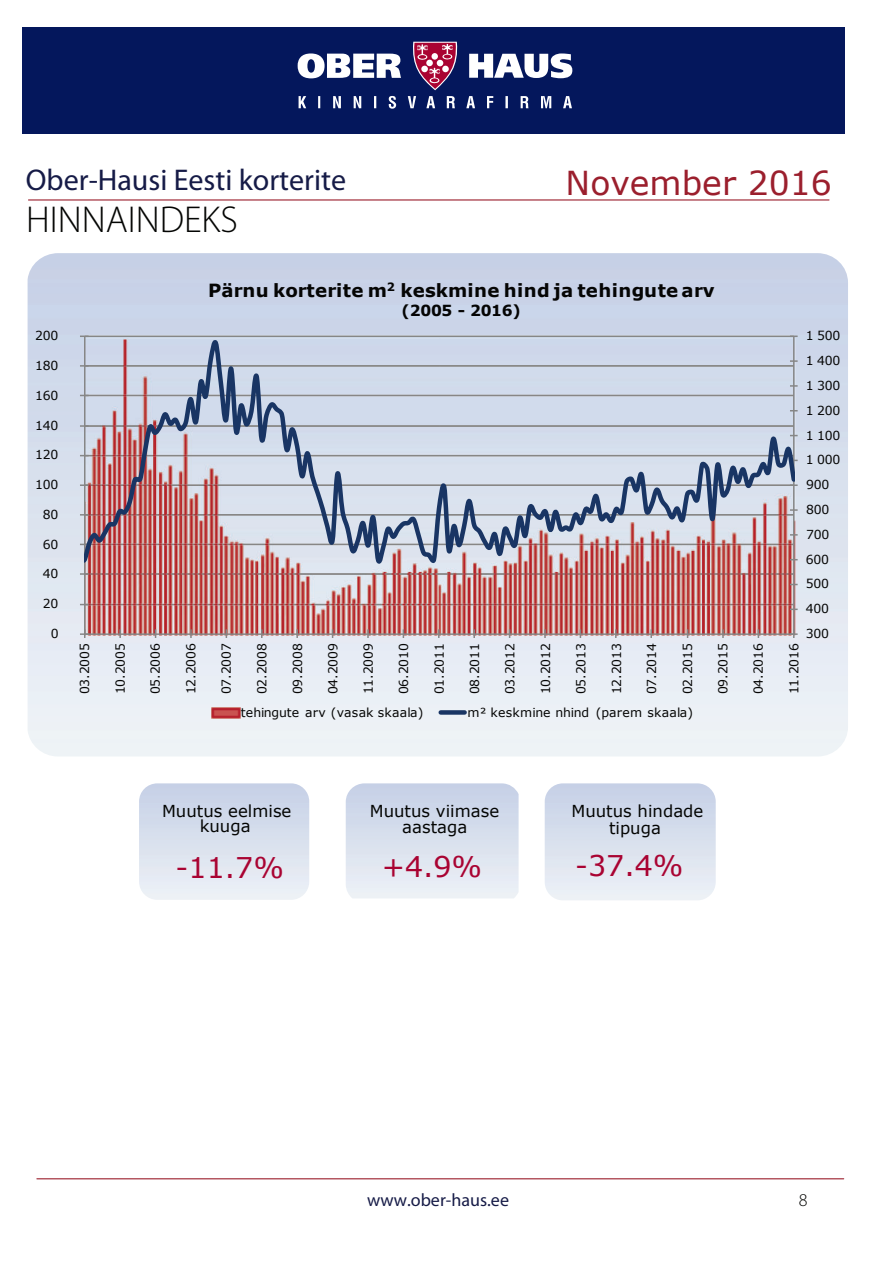
<style>
.page{position:relative;width:893px;height:1263px;background:#fff}
.page>*{position:absolute;margin:0;border:0;box-sizing:border-box;transform-origin:0 0}
.t1{font:300 37.5px "Myriad Pro";color:#040503}
.t2{font:33px "Verdana";color:#9b1f2d}
.t3{font:30px "Myriad Pro";color:#161b47}
.t4{font:28.5px "Verdana";color:#a90332}
.t5{font:700 18.15px "Verdana";letter-spacing:.02em;color:#050504}
.t6{font:18px "Myriad Pro";color:#161b47}
.t7{font:300 18px "Myriad Pro";color:#040503}
.t8{font:16.5px/15.8px "Verdana";color:#040503;text-align:center}
.t9{font:700 15.3px "Verdana";letter-spacing:-.025em;color:#050504}
.t10{font:12.45px "Verdana";letter-spacing:-.02em;color:#050504}
.t11{font:12.45px "Verdana";letter-spacing:.015em;color:#050504}
</style>
<div class="page">
<hr style="left:37px;top:1178px;width:806px;height:1px;background:#9b1f2d">
<hr style="left:28px;top:199px;width:801px;height:2px;background:#9b1f2d">
<svg style="left:715px;top:797px;width:1px;height:88px"></svg>
<div style="left:23px;top:27px;width:822px;height:107px;background:#04175c"></div>
<svg style="left:297px;top:53px;width:104px;height:25px"></svg>
<svg style="left:469px;top:53px;width:103px;height:25px"></svg>
<svg style="left:413px;top:42px;width:45px;height:48px"></svg>
<svg style="left:298px;top:96px;width:274px;height:13px"></svg>
<img style="left:28px;top:253px;width:820px;height:503px">
<hr style="left:85px;top:336px;width:708px;height:1px;background:#868686">
<img style="left:85px;top:338px;width:710px;height:298px">
<img style="left:85px;top:571px;width:708px;height:34px">
<hr style="left:793px;top:336px;width:1px;height:298px;background:#868686">
<hr style="left:84px;top:336px;width:1px;height:298px;background:#868686">
<svg style="left:80px;top:573px;width:9px;height:2px"></svg>
<hr style="left:85px;top:633px;width:708px;height:2px;background:#868686">
<svg style="left:790px;top:629px;width:7px;height:9px"></svg>
<svg style="left:757px;top:629px;width:2px;height:9px"></svg>
<svg style="left:686px;top:629px;width:2px;height:9px"></svg>
<svg style="left:650px;top:629px;width:2px;height:9px"></svg>
<svg style="left:579px;top:629px;width:2px;height:9px"></svg>
<svg style="left:473px;top:629px;width:2px;height:9px"></svg>
<svg style="left:402px;top:629px;width:2px;height:9px"></svg>
<svg style="left:367px;top:629px;width:2px;height:9px"></svg>
<svg style="left:296px;top:629px;width:2px;height:9px"></svg>
<svg style="left:190px;top:629px;width:2px;height:9px"></svg>
<svg style="left:119px;top:629px;width:2px;height:9px"></svg>
<svg style="left:80px;top:629px;width:9px;height:9px"></svg>
<svg style="left:85px;top:339px;width:709px;height:232px;background:#c1bdcc"></svg>
<img style="left:210px;top:706px;width:32px;height:14px">
<div style="left:440px;top:710px;width:24px;height:5px;background:#193564"></div>
<h3 class="t3" style="left:26px;top:162px;width:322px">Ober-Hausi Eesti korterite</h3>
<h1 class="t1" style="left:26px;top:197px;width:213px">HINNAINDEKS</h1>
<h2 class="t2" style="left:565px;top:170px;width:267px">November 2016</h2>
<p class="t10" style="left:35px;top:331px;width:25px">200</p>
<p class="t10" style="left:35px;top:361px;width:25px">180</p>
<p class="t10" style="left:35px;top:391px;width:25px">160</p>
<p class="t10" style="left:35px;top:420px;width:25px">140</p>
<p class="t10" style="left:35px;top:450px;width:25px">120</p>
<p class="t10" style="left:35px;top:480px;width:25px">100</p>
<p class="t10" style="left:43px;top:510px;width:17px">80</p>
<p class="t10" style="left:43px;top:539px;width:17px">60</p>
<p class="t10" style="left:43px;top:569px;width:17px">40</p>
<p class="t10" style="left:43px;top:599px;width:17px">20</p>
<p class="t10" style="left:51px;top:629px;width:9px">0</p>
<h3 class="t5" style="left:208px;top:283px;width:508px">Pärnu korterite m<sup>2</sup> keskmine hind ja tehingute arv</h3>
<p class="t9" style="left:401px;top:304px;width:121px">(2005 - 2016)</p>
<p class="t10" style="left:805px;top:331px;width:36px">1 500</p>
<p class="t10" style="left:805px;top:356px;width:36px">1 400</p>
<p class="t10" style="left:805px;top:381px;width:36px">1 300</p>
<p class="t10" style="left:805px;top:405px;width:36px">1 200</p>
<p class="t10" style="left:805px;top:430px;width:36px">1 100</p>
<p class="t10" style="left:805px;top:455px;width:36px">1 000</p>
<p class="t10" style="left:806px;top:480px;width:25px">900</p>
<p class="t10" style="left:806px;top:505px;width:25px">800</p>
<p class="t10" style="left:806px;top:529px;width:25px">700</p>
<p class="t10" style="left:806px;top:554px;width:25px">600</p>
<p class="t10" style="left:806px;top:579px;width:25px">500</p>
<p class="t10" style="left:805px;top:604px;width:25px">400</p>
<p class="t10" style="left:805px;top:629px;width:25px">300</p>
<p class="t10" style="left:80px;top:694px;width:52px;rotate:-90deg">03.2005</p>
<p class="t10" style="left:115px;top:694px;width:52px;rotate:-90deg">10.2005</p>
<p class="t10" style="left:150px;top:694px;width:52px;rotate:-90deg">05.2006</p>
<p class="t10" style="left:186px;top:694px;width:52px;rotate:-90deg">12.2006</p>
<p class="t10" style="left:221px;top:694px;width:52px;rotate:-90deg">07.2007</p>
<p class="t10" style="left:257px;top:694px;width:52px;rotate:-90deg">02.2008</p>
<p class="t10" style="left:292px;top:694px;width:52px;rotate:-90deg">09.2008</p>
<p class="t10" style="left:328px;top:694px;width:52px;rotate:-90deg">04.2009</p>
<p class="t10" style="left:363px;top:694px;width:52px;rotate:-90deg">11.2009</p>
<p class="t10" style="left:399px;top:694px;width:52px;rotate:-90deg">06.2010</p>
<p class="t10" style="left:434px;top:694px;width:52px;rotate:-90deg">01.2011</p>
<p class="t10" style="left:469px;top:694px;width:52px;rotate:-90deg">08.2011</p>
<p class="t10" style="left:505px;top:694px;width:52px;rotate:-90deg">03.2012</p>
<p class="t10" style="left:540px;top:694px;width:52px;rotate:-90deg">10.2012</p>
<p class="t10" style="left:576px;top:694px;width:52px;rotate:-90deg">05.2013</p>
<p class="t10" style="left:611px;top:694px;width:52px;rotate:-90deg">12.2013</p>
<p class="t10" style="left:646px;top:694px;width:52px;rotate:-90deg">07.2014</p>
<p class="t10" style="left:682px;top:694px;width:52px;rotate:-90deg">02.2015</p>
<p class="t10" style="left:717px;top:694px;width:52px;rotate:-90deg">09.2015</p>
<p class="t10" style="left:753px;top:694px;width:52px;rotate:-90deg">04.2016</p>
<p class="t10" style="left:788px;top:694px;width:52px;rotate:-90deg">11.2016</p>
<p class="t11" style="left:241px;top:707px;width:184px">tehingute arv (vasak skaala)</p>
<p class="t11" style="left:467px;top:707px;width:227px">m² keskmine nhind (parem skaala)</p>
<h3 class="t8" style="left:162px;top:804px;width:131px">Muutus eelmise kuuga</h3>
<h3 class="t8" style="left:370px;top:804px;width:131px;line-height:16.2px">Muutus viimase aastaga</h3>
<h3 class="t8" style="left:571px;top:804px;width:133px;line-height:16.5px">Muutus hindade tipuga</h3>
<h3 class="t4" style="left:176px;top:856px;width:110px">-11.7%</h3>
<h3 class="t4" style="left:381px;top:856px;width:102px">+4.9%</h3>
<h3 class="t4" style="left:575px;top:854px;width:110px">-37.4%</h3>
<h3 class="t6" style="left:367px;top:1189px;width:143px">www.ober-haus.ee</h3>
<h3 class="t7" style="left:799px;top:1189px;width:10px">8</h3>
</div>
